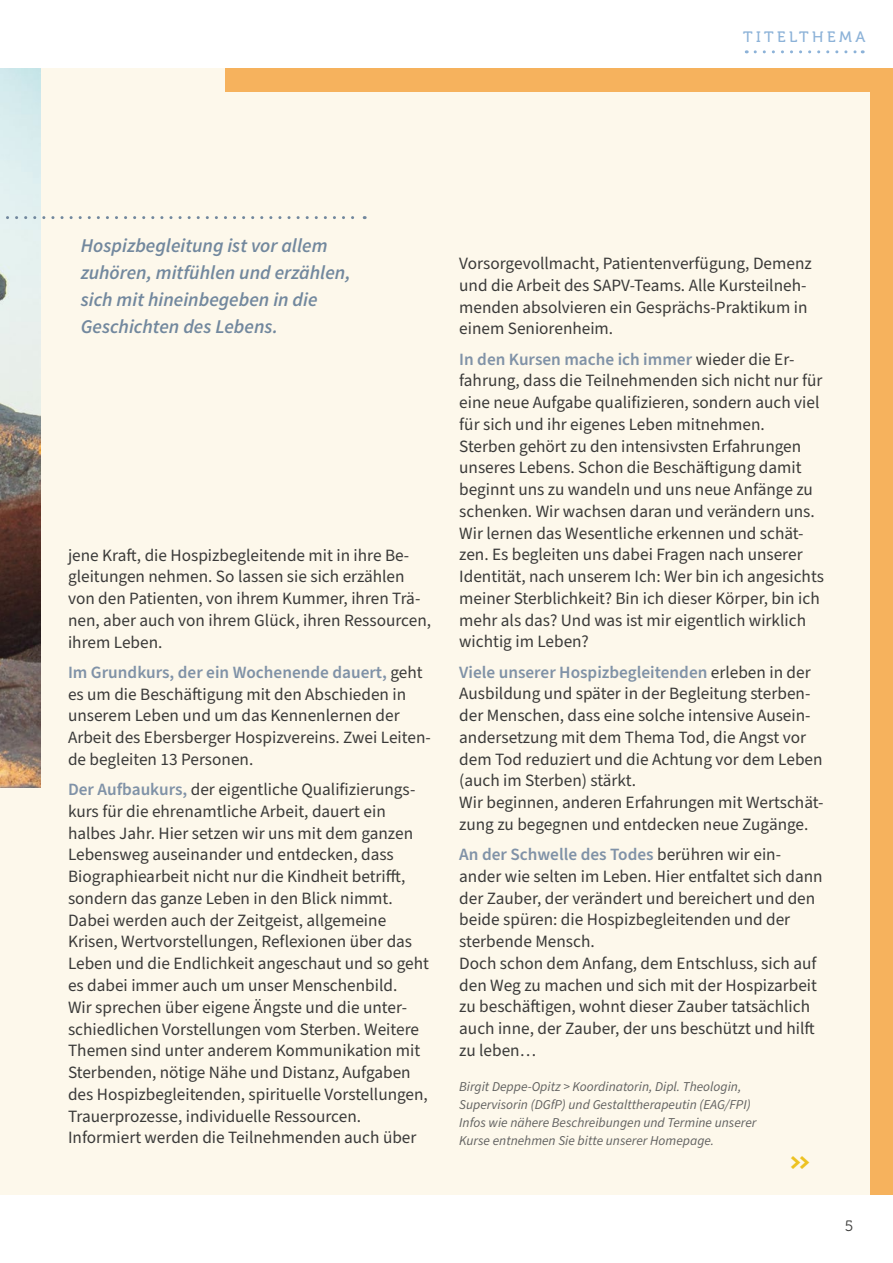
<style>
.page{position:relative;width:893px;height:1263px;background:#fff}
.page>*{position:absolute;margin:0;border:0;box-sizing:border-box;transform-origin:0 0}
.t1{font:700 27px "Alber New";color:#edc222}
.t2{font:italic 19.5px/27px "Source Sans Variable";color:#72889e}
.t3{font:17.25px/21.8px "Source Sans Pro";color:#3a3a39}
.t4{font:15px "Museo 500";letter-spacing:.23em;color:#8cb2d8}
.t5{font:15px "Museo 300";color:#3a3a39}
.t6{font:italic 13.5px/18px "Source Sans Pro";color:#626261}
.s1{font-weight:600;color:#8092a7}
</style>
<div class="page">
<div style="left:0;top:68px;width:893px;height:1127px;background:#fdf8eb"></div>
<div style="left:870px;top:68px;width:23px;height:1127px;background:#f6b25d"></div>
<div style="left:226px;top:68px;width:667px;height:24px;background:#f6b25d"></div>
<svg style="left:755px;top:50px;width:108px;height:3px"></svg>
<img style="left:0;top:69px;width:40px;height:718px">
<svg style="left:0;top:216px;width:365px;height:3px"></svg>
<p class="t4" style="left:743px;top:28px;width:124px">TITELTHEMA</p>
<p class="t2" style="left:81px;top:232px;width:271px">Hospizbegleitung ist vor allem zuhören, mitfühlen und erzählen, sich mit hineinbegeben in die<br>Geschichten des Lebens.</p>
<p class="t3" style="left:68px;top:545px;width:365px">jene Kraft, die Hospizbegleitende mit in ihre Be&shy;gleitungen nehmen. So lassen sie sich erzählen von den Patienten, von ihrem Kummer, ihren Trä&shy;nen, aber auch von ihrem Glück, ihren Ressourcen, ihrem Leben.</p>
<p class="t3" style="left:68px;top:662px;width:364px"><span class="s1">Im Grundkurs, der ein Wochenende dauert,</span> geht es um die Beschäftigung mit den Abschieden in unserem Leben und um das Kennenlernen der Arbeit des Ebersberger Hospizvereins. Zwei Leiten&shy;de begleiten 13 Personen.</p>
<p class="t3" style="left:68px;top:779px;width:362px"><span class="s1">Der Aufbaukurs,</span> der eigentliche Qualifizierungs&shy;kurs für die ehrenamtliche Arbeit, dauert ein halbes Jahr. Hier setzen wir uns mit dem ganzen Lebensweg auseinander und entdecken, dass Biographiearbeit nicht nur die Kindheit betrifft, sondern das ganze Leben in den Blick nimmt.<br>Dabei werden auch der Zeitgeist, allgemeine Krisen, Wertvorstellungen, Reflexionen über das Leben und die Endlichkeit angeschaut und so geht es dabei immer auch um unser Menschenbild.<br>Wir sprechen über eigene Ängste und die unter&shy;schiedlichen Vorstellungen vom Sterben. Weitere Themen sind unter anderem Kommunikation mit Sterbenden, nötige Nähe und Distanz, Aufgaben des Hospizbegleitenden, spirituelle Vorstellungen, Trauerprozesse, individuelle Ressourcen.<br>Informiert werden die Teilnehmenden auch über</p>
<p class="t3" style="left:459px;top:253px;width:354px">Vorsorgevollmacht, Patientenverfügung, Demenz und die Arbeit des SAPV-Teams. Alle Kursteilneh&shy;menden absolvieren ein Gesprächs-Praktikum in einem Seniorenheim.</p>
<p class="t3" style="left:459px;top:348px;width:366px"><span class="s1">In den Kursen mache ich immer</span> wieder die Er&shy;fahrung, dass die Teilnehmenden sich nicht nur für eine neue Aufgabe qualifizieren, sondern auch viel für sich und ihr eigenes Leben mitnehmen.<br>Sterben gehört zu den intensivsten Erfahrungen unseres Lebens. Schon die Beschäftigung damit beginnt uns zu wandeln und uns neue Anfänge zu schenken. Wir wachsen daran und verändern uns.<br>Wir lernen das Wesentliche erkennen und schät&shy;zen. Es begleiten uns dabei Fragen nach unserer Identität, nach unserem Ich: Wer bin ich angesichts meiner Sterblichkeit? Bin ich dieser Körper, bin ich mehr als das? Und was ist mir eigentlich wirklich wichtig im Leben?</p>
<p class="t3" style="left:459px;top:662px;width:366px"><span class="s1">Viele unserer Hospizbegleitenden</span> erleben in der Ausbildung und später in der Begleitung sterben&shy;der Menschen, dass eine solche intensive Ausein&shy;andersetzung mit dem Thema Tod, die Angst vor dem Tod reduziert und die Achtung vor dem Leben (auch im Sterben) stärkt.<br>Wir beginnen, anderen Erfahrungen mit Wertschät&shy;zung zu begegnen und entdecken neue Zugänge.</p>
<p class="t3" style="left:459px;top:844px;width:365px"><span class="s1">An der Schwelle des Todes</span> berühren wir ein&shy;ander wie selten im Leben. Hier entfaltet sich dann der Zauber, der verändert und bereichert und den beide spüren: die Hospizbegleitenden und der sterbende Mensch.<br>Doch schon dem Anfang, dem Entschluss, sich auf den Weg zu machen und sich mit der Hospizarbeit zu beschäftigen, wohnt dieser Zauber tatsächlich auch inne, der Zauber, der uns beschützt und hilft zu leben…</p>
<p class="t6" style="left:459px;top:1078px;width:299px">Birgit Deppe-Opitz &gt; Koordinatorin, Dipl. Theologin, Supervisorin (DGfP) und Gestalttherapeutin (EAG/FPI)<br>Infos wie nähere Beschreibungen und Termine unserer Kurse entnehmen Sie bitte unserer Homepage.</p>
<h1 class="t1" style="left:790px;top:1143px;width:23px">&gt;&gt;</h1>
<p class="t5" style="left:845px;top:1217px;width:10px">5</p>
</div>
